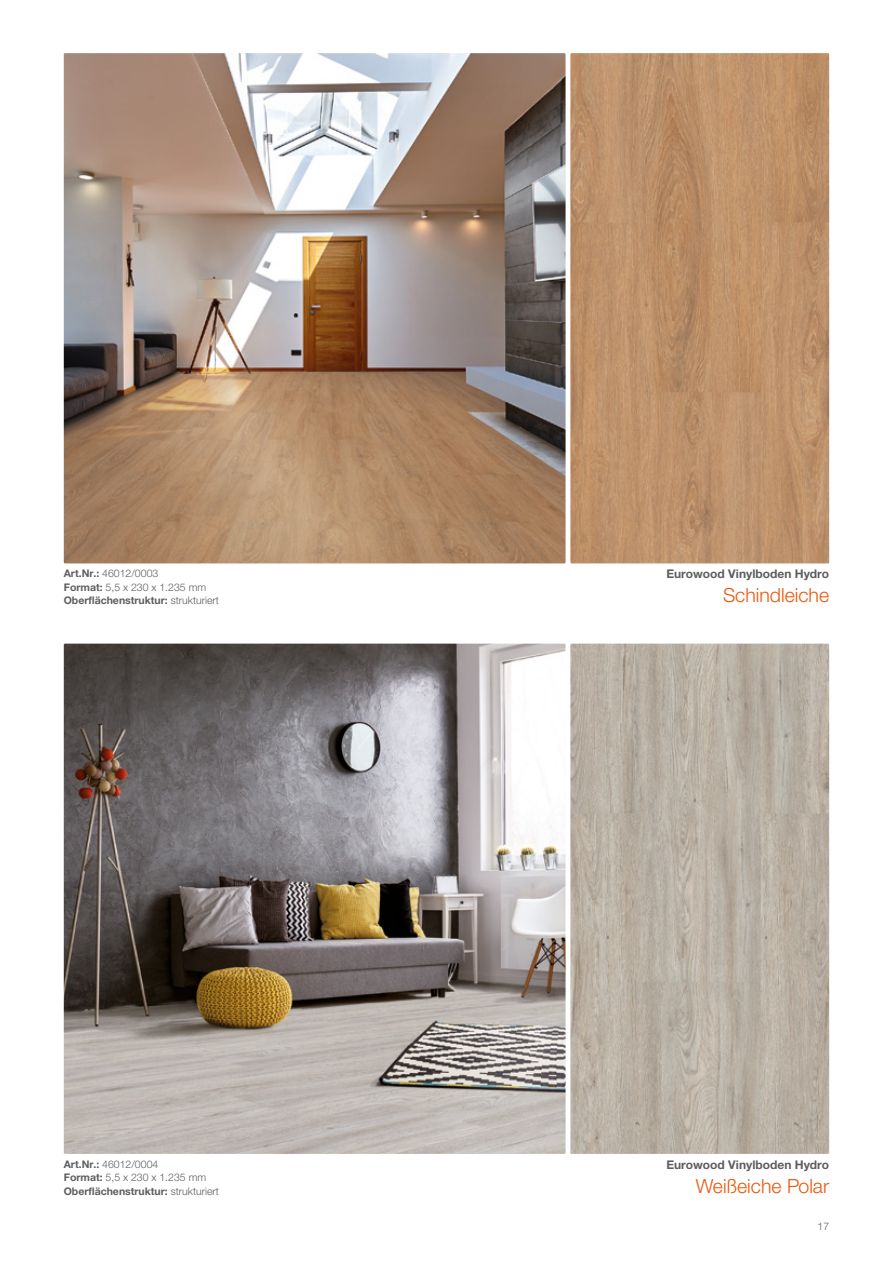
<style>
.page{position:relative;width:893px;height:1263px;background:#fff}
.page>*{position:absolute;margin:0;border:0;box-sizing:border-box;transform-origin:0 0}
.ÜB_Produkte{font:300 19.5px "Helvetica Neue LTW1 G";color:#ea580c}
.Kollektion{font:700 12px "Helvetica Neue LTW1 G";color:#5f5e5e}
.t1{font:300 10.5px "Helvetica Neue LTW1 G";color:#5f5e5e}
.t2{font:700 10.5px "Helvetica Neue LTW1 G";color:#5f5e5e}
.s1{font-weight:700}
.s2{font-weight:300}
</style>
<div class="page">
<img style="left:64px;top:53px;width:502px;height:510px">
<img style="left:64px;top:644px;width:502px;height:510px">
<img style="left:570px;top:53px;width:259px;height:510px">
<img style="left:570px;top:644px;width:259px;height:510px">
<p class="t1" style="left:64px;top:567px;width:96px"><span class="s1">Art.Nr.:</span> 46012/0003</p>
<p class="t1" style="left:64px;top:580px;width:144px"><span class="s1">Format:</span> 5,5 x 230 x 1.235 mm</p>
<p class="t2" style="left:64px;top:594px;width:157px">Oberflächenstruktur: <span class="s2">strukturiert</span></p>
<p class="t1" style="left:64px;top:1157px;width:96px"><span class="s1">Art.Nr.:</span> 46012/0004</p>
<p class="t1" style="left:64px;top:1171px;width:144px"><span class="s1">Format:</span> 5,5 x 230 x 1.235 mm</p>
<p class="t2" style="left:64px;top:1184px;width:157px">Oberflächenstruktur: <span class="s2">strukturiert</span></p>
<p class="Kollektion" style="left:666px;top:566px;width:164px">Eurowood Vinylboden Hydro</p>
<p class="ÜB_Produkte" style="left:723px;top:583px;width:108px">Schindleiche</p>
<p class="Kollektion" style="left:666px;top:1157px;width:164px">Eurowood Vinylboden Hydro</p>
<p class="ÜB_Produkte" style="left:696px;top:1174px;width:135px">Weißeiche Polar</p>
<p class="t1" style="left:817px;top:1220px;width:13px">17</p>
</div>
